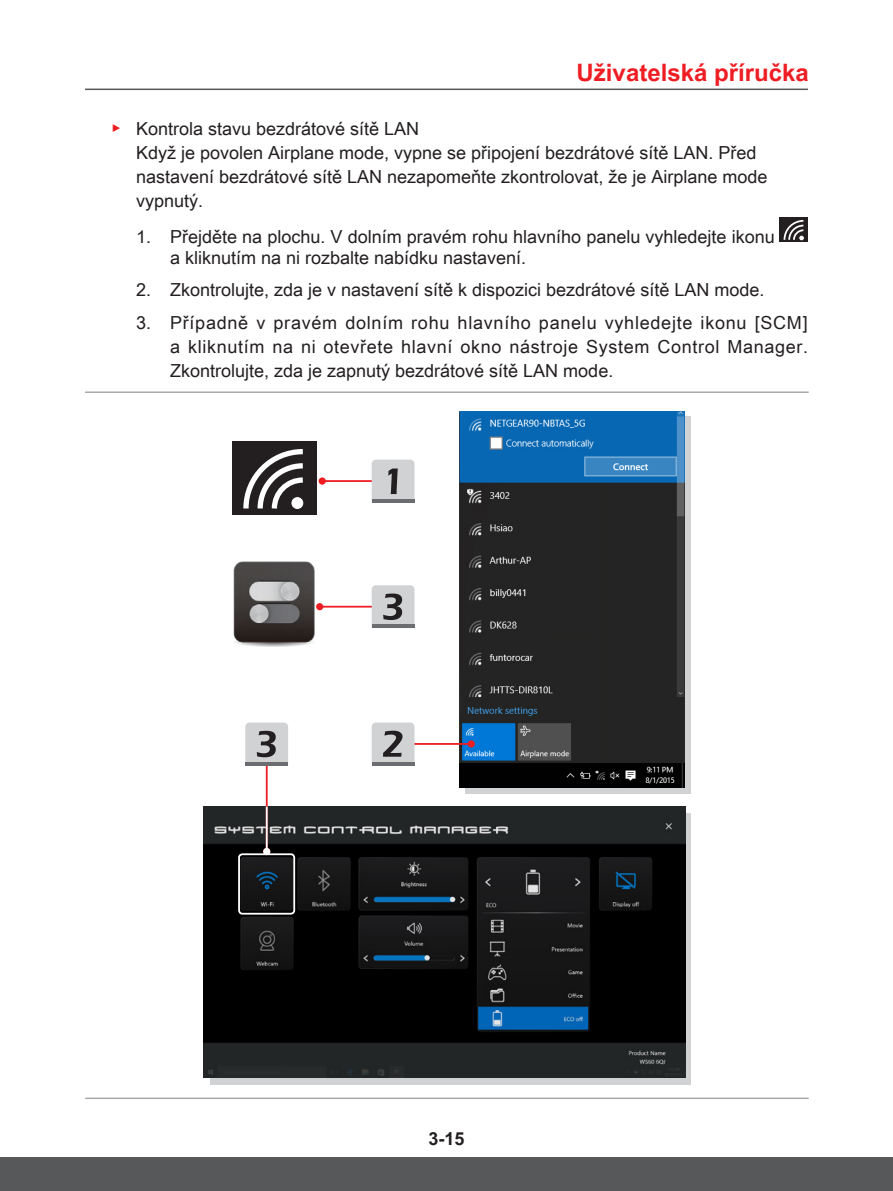
<style>
.page{position:relative;width:893px;height:1191px;background:#fff}
.page>*{position:absolute;margin:0;border:0;box-sizing:border-box;transform-origin:0 0}
.t1{font:700 24px "Arial Unicode MS";color:#ee1d23}
.t2{font:18px/24px "Arial Unicode MS";color:#231f20}
.t3{font:700 18px "Arial Unicode MS";color:#231f20}
.s1{color:#ee1d23}
</style>
<div class="page">
<hr style="left:85px;top:89px;width:723px;height:1px;background:#57585a">
<div style="left:0;top:1157px;width:893px;height:34px;background:#57585a"></div>
<div style="left:780px;top:217px;width:28px;height:25px;background:#231f20"></div>
<svg style="left:783px;top:220px;width:21px;height:21px"></svg>
<hr style="left:85px;top:391px;width:724px;height:2px;background:#a8a9ad">
<hr style="left:85px;top:1097px;width:724px;height:2px;background:#a8a9ad">
<img style="left:233px;top:561px;width:87px;height:86px">
<div style="left:211px;top:813px;width:480px;height:271px;background:#d1d2d4"></div>
<img style="left:203px;top:806px;width:483px;height:271px">
<svg style="left:465px;top:417px;width:225px;height:377px;background:#b4b6b9"></svg>
<img style="left:460px;top:411px;width:224px;height:376px">
<hr style="left:403px;top:743px;width:68px;height:2px;background:#ee1d23">
<div style="left:468px;top:740px;width:7px;height:7px;background:#ee1d23;border-radius:50%"></div>
<hr style="left:372px;top:762px;width:43px;height:3px;background:#6c6d70">
<svg style="left:372px;top:722px;width:42px;height:40px;background:#b7b7b9"></svg>
<hr style="left:320px;top:606px;width:70px;height:1px;background:#ee1d23">
<div style="left:316px;top:603px;width:7px;height:7px;background:#ee1d23;border-radius:50%"></div>
<hr style="left:372px;top:624px;width:43px;height:4px;background:#6c6d70">
<svg style="left:372px;top:585px;width:42px;height:39px;background:#b5b6b7"></svg>
<hr style="left:266px;top:738px;width:2px;height:113px;background:#ee1d23">
<svg style="left:245px;top:722px;width:43px;height:43px;background:#b2b2b4"></svg>
<div style="left:238px;top:853px;width:57px;height:61px;border:2px solid #fff;border-radius:3px"></div>
<div style="left:232px;top:442px;width:84px;height:73px;background:#231f20"></div>
<svg style="left:243px;top:449px;width:61px;height:60px"></svg>
<hr style="left:322px;top:480px;width:68px;height:2px;background:#ee1d23">
<div style="left:319px;top:477px;width:7px;height:7px;background:#ee1d23;border-radius:50%"></div>
<hr style="left:372px;top:499px;width:43px;height:3px;background:#6c6d70">
<svg style="left:372px;top:459px;width:42px;height:40px;background:#c1c1c3"></svg>
<hr style="left:266px;top:806px;width:2px;height:45px;background:#fff">
<div style="left:263px;top:848px;width:7px;height:7px;background:#fff;border-radius:50%"></div>
<h1 class="t1" style="left:577px;top:55px;width:234px">Uživatelská příručka</h1>
<p class="t2" style="left:136px;top:116px;width:633px;text-indent:-26px"><span class="s1">▶</span> Kontrola stavu bezdrátové sítě LAN<br>Když je povolen Airplane mode, vypne se připojení bezdrátové sítě LAN. Před nastavení bezdrátové sítě LAN nezapomeňte zkontrolovat, že je Airplane mode vypnutý.</p>
<p class="t2" style="left:170px;top:225px;width:606px;line-height:21px;text-indent:-34px">1. Přejděte na plochu. V dolním pravém rohu hlavního panelu vyhledejte ikonu a kliknutím na ni rozbalte nabídku nastavení.</p>
<p class="t2" style="left:136px;top:277px;width:630px">2. Zkontrolujte, zda je v nastavení sítě k dispozici bezdrátové sítě LAN mode.</p>
<p class="t2" style="left:170px;top:310px;width:640px;text-align:justify;text-indent:-34px">3. Případně v pravém dolním rohu hlavního panelu vyhledejte ikonu [SCM] a kliknutím na ni otevřete hlavní okno nástroje System Control Manager.<br>Zkontrolujte, zda je zapnutý bezdrátové sítě LAN mode.</p>
<p class="t3" style="left:428px;top:1125px;width:38px">3-15</p>
</div>
